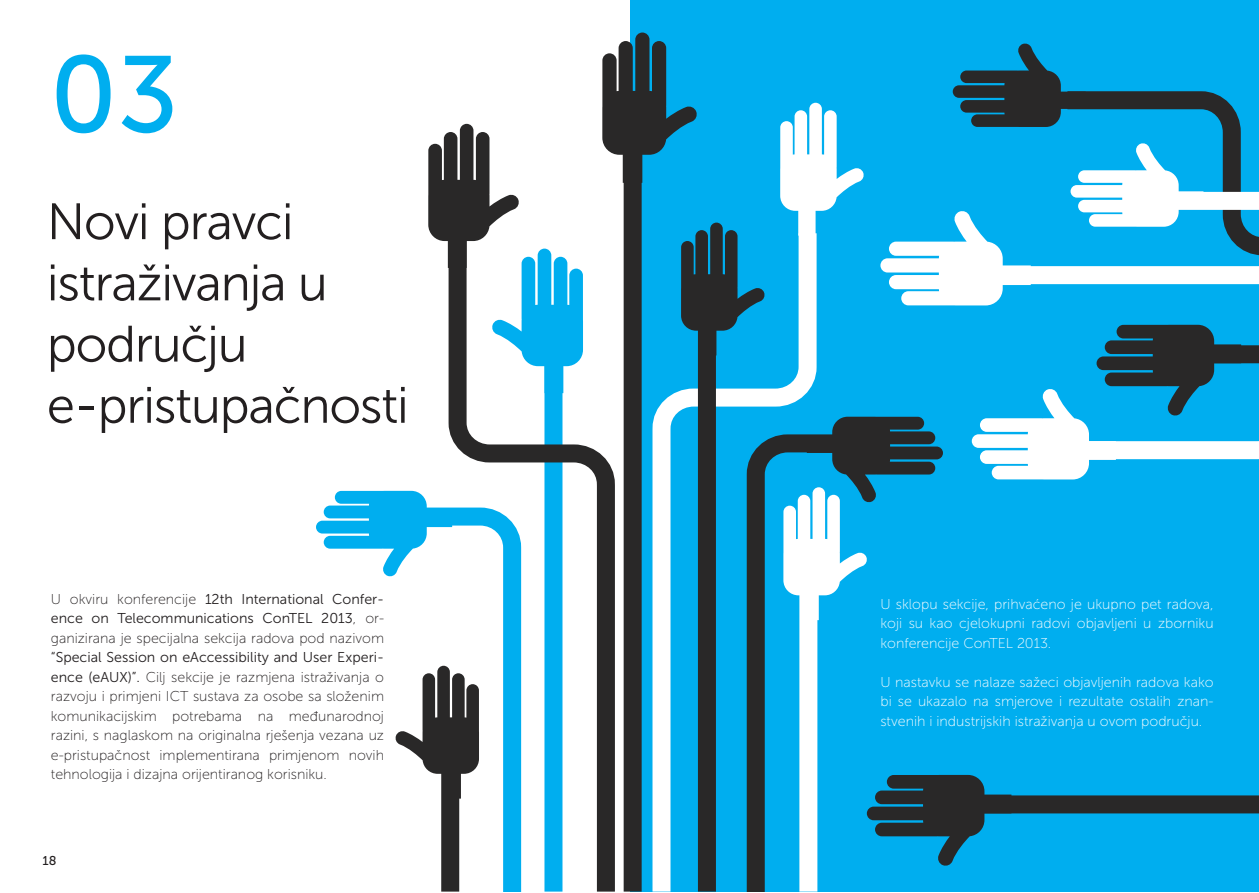
<style>
.page{position:relative;width:1259px;height:893px;background:#fff}
.page>*{position:absolute;margin:0;border:0;box-sizing:border-box;transform-origin:0 0}
.t1{font:108px "Museo Sans 500";color:#00aeef}
.t2{font:51px/61.2px "Museo Sans 300";letter-spacing:-.025em;color:#231f20}
.t3{font:14.25px/19.5px "Museo Sans 100";color:#231f20;text-align:justify}
.t4{font:14.25px/19.5px "Museo Sans 100";color:#fff;text-align:justify}
.t5{font:14.25px/19.5px "Museo Sans 300";color:#231f20}
.t6{font:12.75px "Museo Sans 500";color:#231f20}
.s1{font-family:"Museo Sans 100"}
.s2{font-family:"Museo Sans 300"}
</style>
<div class="page">
<div style="left:630px;top:0;width:628px;height:892px;background:#00aeef"></div>
<svg style="left:652px;top:222px;width:128px;height:670px"></svg>
<div style="left:623px;top:138px;width:18px;height:754px;background:#292828"></div>
<svg style="left:602px;top:33px;width:95px;height:150px"></svg>
<svg style="left:738px;top:425px;width:81px;height:467px"></svg>
<div style="left:799px;top:573px;width:18px;height:319px;background:#fff"></div>
<div style="left:698px;top:311px;width:18px;height:581px;background:#292828"></div>
<svg style="left:681px;top:223px;width:84px;height:132px"></svg>
<div style="left:969px;top:795px;width:289px;height:18px;background:#292828"></div>
<svg style="left:867px;top:775px;width:144px;height:91px"></svg>
<svg style="left:448px;top:212px;width:176px;height:680px"></svg>
<svg style="left:428px;top:124px;width:155px;height:269px"></svg>
<svg style="left:442px;top:499px;width:88px;height:393px"></svg>
<svg style="left:316px;top:491px;width:136px;height:86px"></svg>
<div style="left:441px;top:754px;width:18px;height:138px;background:#292828"></div>
<svg style="left:395px;top:666px;width:84px;height:133px"></svg>
<svg style="left:780px;top:43px;width:478px;height:577px"></svg>
<div style="left:1145px;top:192px;width:113px;height:18px;background:#fff"></div>
<h1 class="t1" style="left:50px;top:36px;width:130px">03</h1>
<h2 class="t2" style="left:47px;top:191px;width:363px">Novi pravci istraživanja u području e-pristupačnosti</h2>
<p class="t5" style="left:51px;top:589px;width:335px"><span class="s1">U okviru konferencije</span> 12th International Confer&shy;ence on Telecommunications ConTEL 2013<span class="s1">, or-</span></p>
<p class="t3" style="left:51px;top:628px;width:335px">ganizirana je specijalna sekcija radova pod nazivom</p>
<p class="t5" style="left:51px;top:648px;width:335px">“Special Session on eAccessibility and User Experi-</p>
<p class="t3" style="left:51px;top:667px;width:335px"><span class="s2">ence (eAUX)”.</span> Cilj sekcije je razmjena istraživanja o razvoju i primjeni ICT sustava za osobe sa složenim komunikacijskim potrebama na međunarodnoj razini, s naglaskom na originalna rješenja vezana uz e-pristupačnost implementirana primjenom novih tehnologija i dizajna orijentiranog korisniku.</p>
<p class="t6" style="left:43px;top:853px;width:15px">18</p>
<p class="t4" style="left:880px;top:594px;width:335px">U sklopu sekcije, prihvaćeno je ukupno pet radova, koji su kao cjelokupni radovi objavljeni u zborniku konferencije ConTEL 2013.</p>
<p class="t4" style="left:880px;top:672px;width:335px">U nastavku se nalaze sažeci objavljenih radova kako bi se ukazalo na smjerove i rezultate ostalih znan&shy;stvenih i industrijskih istraživanja u ovom području.</p>
</div>
